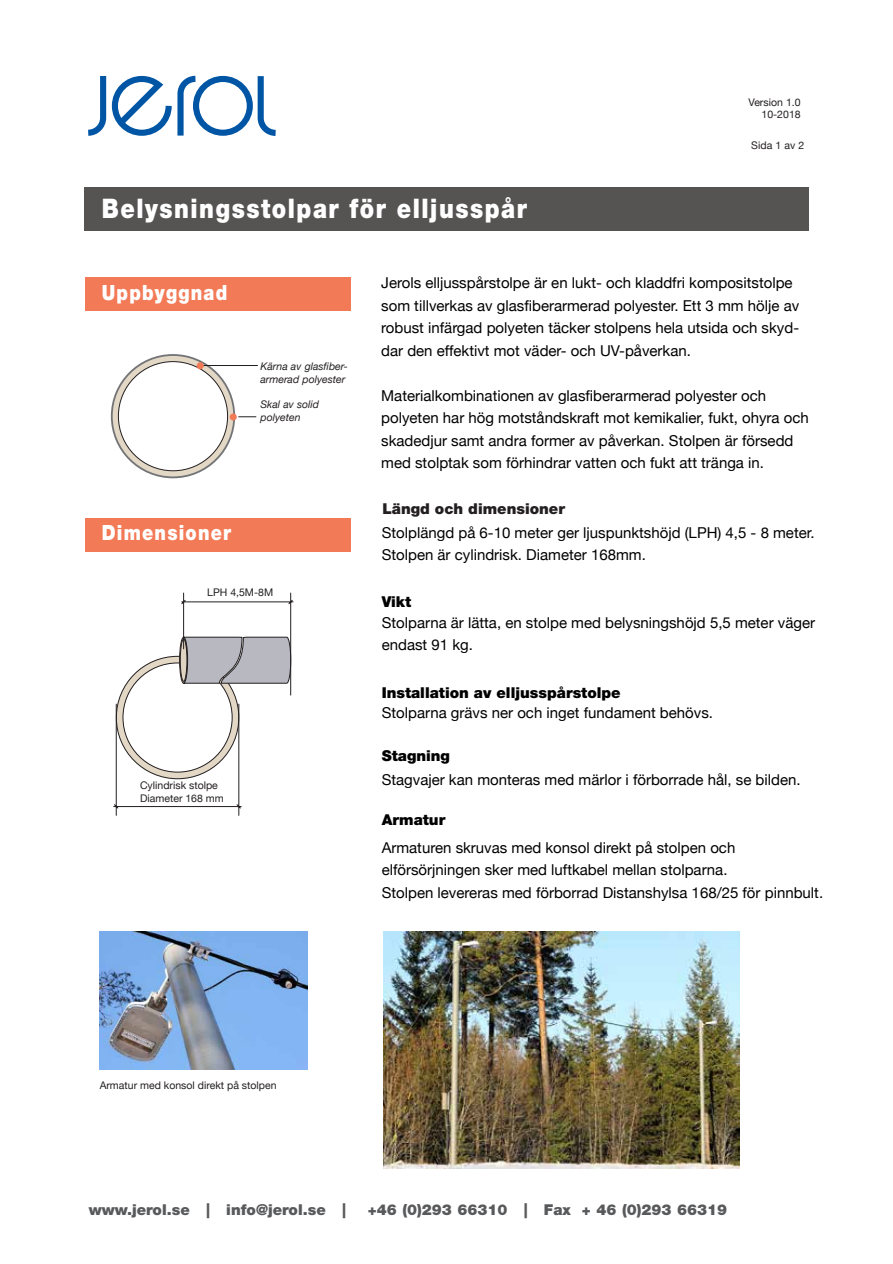
<style>
.page{position:relative;width:893px;height:1264px;background:#fff}
.page>*{position:absolute;margin:0;border:0;box-sizing:border-box;transform-origin:0 0}
.t1{font:900 27px "Helvetica Neue LT Pro";letter-spacing:.065em;color:#fff;scale:.85 1}
.t2{font:900 21px "Helvetica Neue LT Pro";letter-spacing:.065em;color:#fff;scale:.85 1}
.t3{font:15px/22.5px "Helvetica Neue";color:#000}
.t4{font:900 15px "Helvetica Neue LT Pro";color:#58595b}
.t5{font:900 15px "Helvetica Neue LT Pro";color:#000}
.t6{font:900 15px "Helvetica Neue LT Pro";color:#231f20}
.t7{font:10.5px/12.6px "Helvetica Neue";color:#231f20}
.t8{font:italic 10.5px/12.6px "Helvetica Neue";color:#231f20}
</style>
<div class="page">
<svg style="left:112px;top:355px;width:122px;height:122px;background:#c7bdaf"></svg>
<div style="left:118px;top:362px;width:109px;height:109px;background:#fff;border-radius:50%"></div>
<svg style="left:88px;top:76px;width:187px;height:60px"></svg>
<div style="left:84px;top:188px;width:725px;height:43px;background:#565353"></div>
<div style="left:86px;top:278px;width:265px;height:33px;background:#f37a56"></div>
<div style="left:86px;top:518px;width:265px;height:33px;background:#f37a56"></div>
<hr style="left:200px;top:365px;width:58px;height:1px;background:#231f20">
<svg style="left:238px;top:416px;width:18px;height:1px"></svg>
<div style="left:197px;top:362px;width:7px;height:7px;background:#f37a56;border-radius:50%"></div>
<div style="left:230px;top:413px;width:7px;height:7px;background:#f37a56;border-radius:50%"></div>
<svg style="left:113px;top:592px;width:180px;height:224px"></svg>
<img style="left:383px;top:932px;width:356px;height:236px">
<img style="left:100px;top:932px;width:207px;height:138px">
<p class="t7" style="left:748px;top:96px;width:54px;text-align:right">Version 1.0<br>10-2018</p>
<h1 class="t1" style="left:102px;top:192px;width:501px">Belysningsstolpar för elljusspår</h1>
<p class="t7" style="left:751px;top:139px;width:55px">Sida 1 av 2</p>
<h2 class="t2" style="left:102px;top:280px;width:149px">Uppbyggnad</h2>
<p class="t8" style="left:260px;top:360px;width:89px">Kärna av glasfiber&shy;armerad polyester</p>
<p class="t8" style="left:260px;top:398px;width:60px">Skal av solid polyeten</p>
<h2 class="t2" style="left:102px;top:520px;width:153px">Dimensioner</h2>
<p class="t7" style="left:207px;top:585px;width:67px">LPH 4,5M-8M</p>
<p class="t7" style="left:140px;top:779px;width:85px">Cylindrisk stolpe<br>Diameter 168 mm</p>
<p class="t3" style="left:381px;top:271px;width:419px">Jerols elljusspårstolpe är en lukt- och kladdfri kompositstolpe som tillverkas av glasfiberarmerad polyester. Ett 3 mm hölje av robust infärgad polyeten täcker stolpens hela utsida och skyd&shy;dar den effektivt mot väder- och UV-påverkan.</p>
<p class="t3" style="left:381px;top:384px;width:429px">Materialkombinationen av glasfiberarmerad polyester och polyeten har hög motståndskraft mot kemikalier, fukt, ohyra och skadedjur samt andra former av påverkan. Stolpen är försedd med stolptak som förhindrar vatten och fukt att tränga in.</p>
<p class="t6" style="left:382px;top:500px;width:184px">Längd och dimensioner</p>
<p class="t3" style="left:381px;top:521px;width:434px">Stolplängd på 6-10 meter ger ljuspunktshöjd (LPH) 4,5 - 8 meter.<br>Stolpen är cylindrisk. Diameter 168mm.</p>
<p class="t5" style="left:381px;top:592px;width:31px">Vikt</p>
<p class="t3" style="left:381px;top:611px;width:435px">Stolparna är lätta, en stolpe med belysningshöjd 5,5 meter väger endast 91 kg.</p>
<p class="t5" style="left:381px;top:683px;width:240px">Installation av elljusspårstolpe</p>
<p class="t3" style="left:381px;top:701px;width:333px">Stolparna grävs ner och inget fundament behövs.</p>
<p class="t5" style="left:381px;top:747px;width:70px">Stagning</p>
<p class="t3" style="left:381px;top:768px;width:420px">Stagvajer kan monteras med märlor i förborrade hål, se bilden.</p>
<p class="t5" style="left:381px;top:811px;width:65px">Armatur</p>
<p class="t3" style="left:381px;top:836px;width:443px">Armaturen skruvas med konsol direkt på stolpen och elförsörjningen sker med luftkabel mellan stolparna.<br>Stolpen levereras med förborrad Distanshylsa 168/25 för pinnbult.</p>
<p class="t7" style="left:100px;top:1079px;width:178px">Armatur med konsol direkt på stolpen</p>
<p class="t4" style="left:89px;top:1200px;width:258px">www.jerol.se | info@jerol.se |</p>
<p class="t4" style="left:368px;top:1200px;width:361px">+46 (0)293 66310 | Fax + 46 (0)293 66319</p>
</div>
